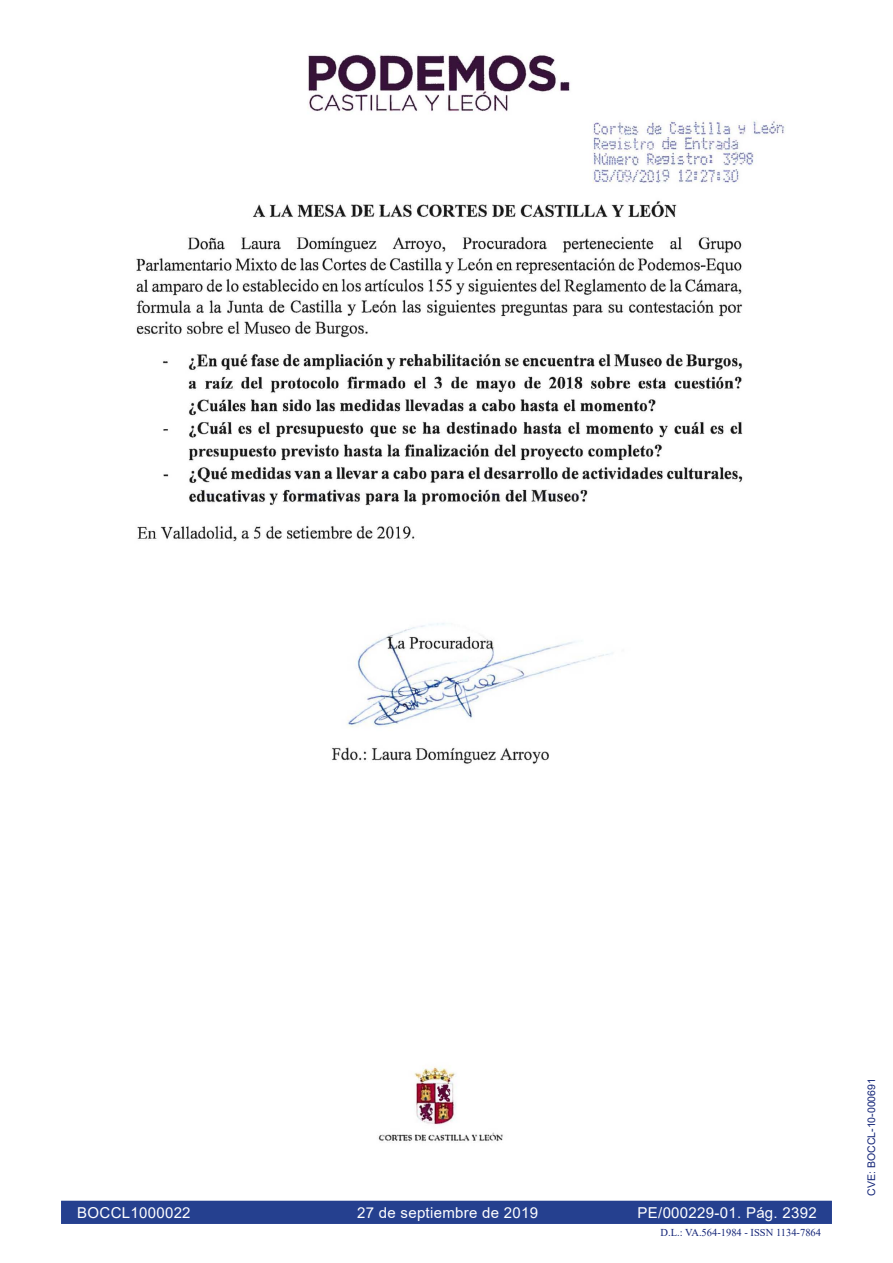
<style>
.page{position:relative;width:893px;height:1263px;background:#fff}
.page>*{position:absolute;margin:0;border:0;box-sizing:border-box;transform-origin:0 0}
.E_CVE{font:15px "Arial";letter-spacing:.02em;color:#fff}
.t1{font:10.5px "Times New Roman";color:#132477}
.t2{font:10.5px "Arial";color:#132477}
</style>
<div class="page">
<div style="left:60px;top:1200px;width:773px;height:25px;background:#25408f"></div>
<div style="left:60px;top:1199px;width:773px;height:26px;border:2px solid #fff"></div>
<img style="left:60px;top:54px;width:773px;height:1146px">
<p class="E_CVE" style="left:77px;top:1202px;width:115px">BOCCL1000022</p>
<p class="E_CVE" style="left:357px;top:1202px;width:183px">27 de septiembre de 2019</p>
<p class="E_CVE" style="left:638px;top:1202px;width:181px">PE/000229-01. Pág. 2392</p>
<p class="t1" style="left:661px;top:1225px;width:162px">D.L.: VA.564-1984 - ISSN 1134-7864</p>
<p class="t2" style="left:864px;top:1195px;width:119px;rotate:-90deg">CVE: BOCCL-10-000691</p>
</div>
